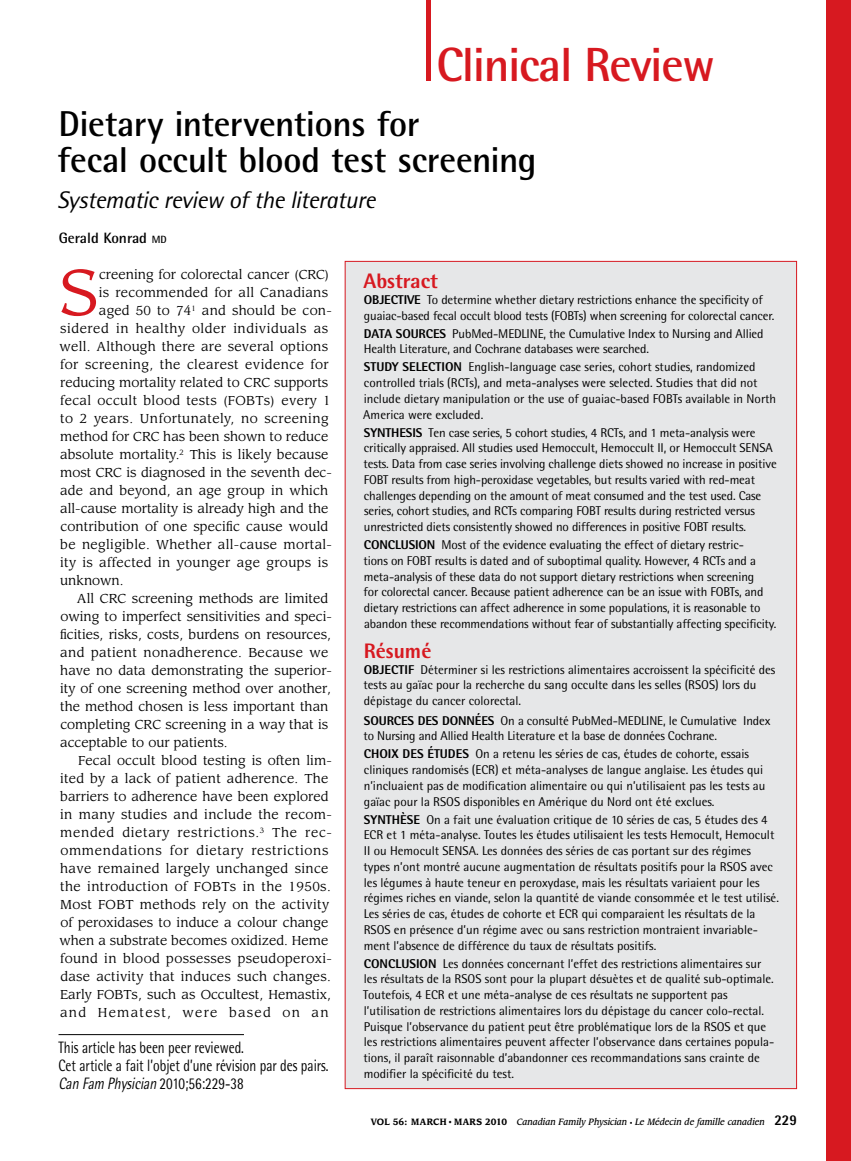
<style>
.page{position:relative;width:851px;height:1161px;background:#fff}
.page>*{position:absolute;margin:0;border:0;box-sizing:border-box;transform-origin:0 0}
.t1{font:63.6px "Leawood Std";color:#d71920}
.t2{font:700 48px "Rotis Semi Sans Std";letter-spacing:-.03em;color:#d71920}
.t3{font:700 36px/36px "Rotis Semi Sans Std";letter-spacing:-.01em;color:#000}
.t4{font:italic 24px "Rotis Semi Sans Std";letter-spacing:-.025em;color:#000}
.t5{font:800 21px "Rotis Semi Sans Std";color:#d71920}
.t6{font:16.5px/18px "Rotis Semi Sans Std";color:#000;scale:.8 1}
.t7{font:700 15px "Rotis Semi Sans Std";color:#000}
.t8{font:12.75px/15.8px "Rotis Semi Sans Std";color:#000}
.t9{font:12.75px "Leawood Std";letter-spacing:.01em;color:#000}
.t10{font:12.75px "Leawood Std";letter-spacing:.03em;color:#000}
.t11{font:12.75px "Leawood Std";letter-spacing:.05em;color:#000}
.t12{font:12.75px "Leawood Std";letter-spacing:.04em;color:#000}
.t13{font:12.75px "Leawood Std";letter-spacing:.035em;color:#000}
.t14{font:12.75px "Leawood Std";letter-spacing:.095em;color:#000}
.t15{font:italic 500 9px "Leawood Std";color:#000;scale:.9 1}
.s1{font-size:10.5px}
.s2{font-weight:800}
.s3{font-style:italic}
.s4{font-weight:700;font-style:normal}
.s5{font-family:"Times";font-weight:400;font-style:normal}
.s6{font-style:normal;font-size:6px}
.s7{font-family:"Rotis Semi Sans Std";font-weight:800;font-style:normal;font-size:15px}
</style>
<div class="page">
<div style="left:826px;top:0;width:24px;height:1161px;background:#d71920"></div>
<div style="left:426px;top:0;width:5px;height:81px;background:#d71920"></div>
<div style="left:345px;top:261px;width:451px;height:828px;background:#e6e7e8"></div>
<hr style="left:58px;top:1034px;width:186px;height:1px;background:#000">
<h2 class="t2" style="left:436px;top:35px;width:280px">Clinical Review</h2>
<h3 class="t3" style="left:58px;top:106px;width:480px">Dietary interventions for<br>fecal occult blood test screening</h3>
<h3 class="t4" style="left:57px;top:186px;width:320px">Systematic review of the literature</h3>
<p class="t7" style="left:59px;top:229px;width:109px">Gerald Konrad <span class="s1">MD</span></p>
<h3 class="t5" style="left:363px;top:268px;width:76px">Abstract</h3>
<p class="t8" style="left:364px;top:292px;width:412px"><span class="s2">OBJECTIVE</span> To determine whether dietary restrictions enhance the specificity of guaiac-based fecal occult blood tests (FOBTs) when screening for colorectal cancer.</p>
<p class="t8" style="left:364px;top:325px;width:401px"><span class="s2">DATA SOURCES</span> PubMed-MEDLINE, the Cumulative Index to Nursing and Allied<br>Health Literature, and Cochrane databases were searched.</p>
<p class="t8" style="left:363px;top:359px;width:414px"><span class="s2">STUDY SELECTION</span> English-language case series, cohort studies, randomized controlled trials (RCTs), and meta-analyses were selected. Studies that did not include dietary manipulation or the use of guaiac-based FOBTs available in North America were excluded.</p>
<p class="t8" style="left:363px;top:424px;width:414px"><span class="s2">SYNTHESIS</span> Ten case series, 5 cohort studies, 4 RCTs, and 1 meta-analysis were critically appraised. All studies used Hemoccult, Hemoccult II, or Hemoccult SENSA tests. Data from case series involving challenge diets showed no increase in positive FOBT results from high-peroxidase vegetables, but results varied with red-meat challenges depending on the amount of meat consumed and the test used. Case series, cohort studies, and RCTs comparing FOBT results during restricted versus unrestricted diets consistently showed no differences in positive FOBT results.</p>
<p class="t8" style="left:363px;top:537px;width:414px"><span class="s2">CONCLUSION</span> Most of the evidence evaluating the effect of dietary restric-<br>tions on FOBT results is dated and of suboptimal quality. However, 4 RCTs and a meta-analysis of these data do not support dietary restrictions when screening<br>for colorectal cancer. Because patient adherence can be an issue with FOBTs, and dietary restrictions can affect adherence in some populations, it is reasonable to abandon these recommendations without fear of substantially affecting specificity.</p>
<h3 class="t5" style="left:363px;top:638px;width:69px">Résumé</h3>
<p class="t8" style="left:363px;top:661px;width:413px"><span class="s2">OBJECTIF</span> Déterminer si les restrictions alimentaires accroissent la spécificité des tests au gaïac pour la recherche du sang occulte dans les selles (RSOS) lors du dépistage du cancer colorectal.</p>
<p class="t8" style="left:363px;top:712px;width:408px"><span class="s2">SOURCES DES DONNÉES</span> On a consulté PubMed-MEDLINE, le Cumulative Index to Nursing and Allied Health Literature et la base de données Cochrane.</p>
<p class="t8" style="left:364px;top:746px;width:403px"><span class="s2">CHOIX DES ÉTUDES</span> On a retenu les séries de cas, études de cohorte, essais cliniques randomisés (ECR) et méta-analyses de langue anglaise. Les études qui n’incluaient pas de modification alimentaire ou qui n’utilisaient pas les tests au gaïac pour la RSOS disponibles en Amérique du Nord ont été exclues.</p>
<p class="t8" style="left:363px;top:811px;width:417px"><span class="s2">SYNTHÈSE</span> On a fait une évaluation critique de 10 séries de cas, 5 études des 4<br>ECR et 1 méta-analyse. Toutes les études utilisaient les tests Hemocult, Hemocult II ou Hemocult SENSA. Les données des séries de cas portant sur des régimes types n’ont montré aucune augmentation de résultats positifs pour la RSOS avec les légumes à haute teneur en peroxydase, mais les résultats variaient pour les régimes riches en viande, selon la quantité de viande consommée et le test utilisé.<br>Les séries de cas, études de cohorte et ECR qui comparaient les résultats de la RSOS en présence d’un régime avec ou sans restriction montraient invariable&shy;ment l’absence de différence du taux de résultats positifs.</p>
<p class="t8" style="left:363px;top:955px;width:413px"><span class="s2">CONCLUSION</span> Les données concernant l’effet des restrictions alimentaires sur les résultats de la RSOS sont pour la plupart désuètes et de qualité sub-optimale.<br>Toutefois, 4 ECR et une méta-analyse de ces résultats ne supportent pas l’utilisation de restrictions alimentaires lors du dépistage du cancer colo-rectal.<br>Puisque l’observance du patient peut être problématique lors de la RSOS et que les restrictions alimentaires peuvent affecter l’observance dans certaines popula&shy;tions, il paraît raisonnable d’abandonner ces recommandations sans crainte de modifier la spécificité du test.</p>
<h1 class="t1" style="left:59px;top:254px;width:42px">S</h1>
<p class="t9" style="left:99px;top:267px;width:232px">creening for colorectal cancer (CRC)</p>
<p class="t9" style="left:99px;top:285px;width:231px">is recommended for all Canadians</p>
<p class="t9" style="left:99px;top:303px;width:234px">aged 50 to 74<sup>1</sup> and should be con-</p>
<p class="t12" style="left:60px;top:321px;width:269px">sidered in healthy older individuals as</p>
<p class="t9" style="left:60px;top:339px;width:270px">well. Although there are several options</p>
<p class="t10" style="left:60px;top:357px;width:270px">for screening, the clearest evidence for</p>
<p class="t9" style="left:60px;top:375px;width:270px">reducing mortality related to CRC supports</p>
<p class="t9" style="left:60px;top:393px;width:272px">fecal occult blood tests (FOBTs) every 1</p>
<p class="t13" style="left:60px;top:411px;width:270px">to 2 years. Unfortunately, no screening</p>
<p class="t9" style="left:60px;top:429px;width:270px">method for CRC has been shown to reduce</p>
<p class="t9" style="left:60px;top:447px;width:270px">absolute mortality.<sup>2</sup> This is likely because</p>
<p class="t9" style="left:60px;top:465px;width:273px">most CRC is diagnosed in the seventh dec-</p>
<p class="t9" style="left:60px;top:483px;width:269px">ade and beyond, an age group in which</p>
<p class="t9" style="left:60px;top:501px;width:270px">all-cause mortality is already high and the</p>
<p class="t9" style="left:60px;top:519px;width:269px">contribution of one specific cause would</p>
<p class="t9" style="left:60px;top:537px;width:273px">be negligible. Whether all-cause mortal-</p>
<p class="t10" style="left:60px;top:555px;width:269px">ity is affected in younger age groups is</p>
<p class="t9" style="left:60px;top:573px;width:65px">unknown.</p>
<p class="t9" style="left:77px;top:591px;width:253px">All CRC screening methods are limited</p>
<p class="t9" style="left:60px;top:609px;width:273px">owing to imperfect sensitivities and speci-</p>
<p class="t9" style="left:60px;top:627px;width:272px">ficities, risks, costs, burdens on resources,</p>
<p class="t10" style="left:60px;top:645px;width:270px">and patient nonadherence. Because we</p>
<p class="t9" style="left:60px;top:663px;width:273px">have no data demonstrating the superior-</p>
<p class="t9" style="left:60px;top:681px;width:272px">ity of one screening method over another,</p>
<p class="t9" style="left:60px;top:699px;width:270px">the method chosen is less important than</p>
<p class="t9" style="left:60px;top:717px;width:269px">completing CRC screening in a way that is</p>
<p class="t9" style="left:60px;top:735px;width:169px">acceptable to our patients.</p>
<p class="t9" style="left:78px;top:753px;width:255px">Fecal occult blood testing is often lim-</p>
<p class="t9" style="left:60px;top:771px;width:270px">ited by a lack of patient adherence. The</p>
<p class="t9" style="left:60px;top:789px;width:270px">barriers to adherence have been explored</p>
<p class="t9" style="left:60px;top:807px;width:273px">in many studies and include the recom-</p>
<p class="t11" style="left:60px;top:825px;width:273px">mended dietary restrictions.<sup>3</sup> The rec-</p>
<p class="t11" style="left:60px;top:843px;width:270px">ommendations for dietary restrictions</p>
<p class="t9" style="left:60px;top:861px;width:270px">have remained largely unchanged since</p>
<p class="t10" style="left:60px;top:879px;width:272px">the introduction of FOBTs in the 1950s.</p>
<p class="t9" style="left:60px;top:897px;width:270px">Most FOBT methods rely on the activity</p>
<p class="t9" style="left:60px;top:915px;width:269px">of peroxidases to induce a colour change</p>
<p class="t9" style="left:60px;top:933px;width:270px">when a substrate becomes oxidized. Heme</p>
<p class="t9" style="left:60px;top:951px;width:273px">found in blood possesses pseudoperoxi-</p>
<p class="t9" style="left:60px;top:969px;width:272px">dase activity that induces such changes.</p>
<p class="t9" style="left:60px;top:987px;width:272px">Early FOBTs, such as Occultest, Hemastix,</p>
<p class="t14" style="left:60px;top:1005px;width:270px">and Hematest, were based on an</p>
<p class="t6" style="left:58px;top:1038px;width:339px">This article has been peer reviewed.<br>Cet article a fait l’objet d’une révision par des pairs.<br><span class="s3">Can Fam Physician</span> 2010;56:229-38</p>
<p class="t15" style="left:370px;top:1116px;width:475px"><span class="s4">VOL 56: MARCH</span> <span class="s5">•</span> <span class="s4">MARS 2010</span> Canadian Family Physician <span class="s6">•</span> Le Médecin de famille canadien <span class="s7">229</span></p>
</div>
